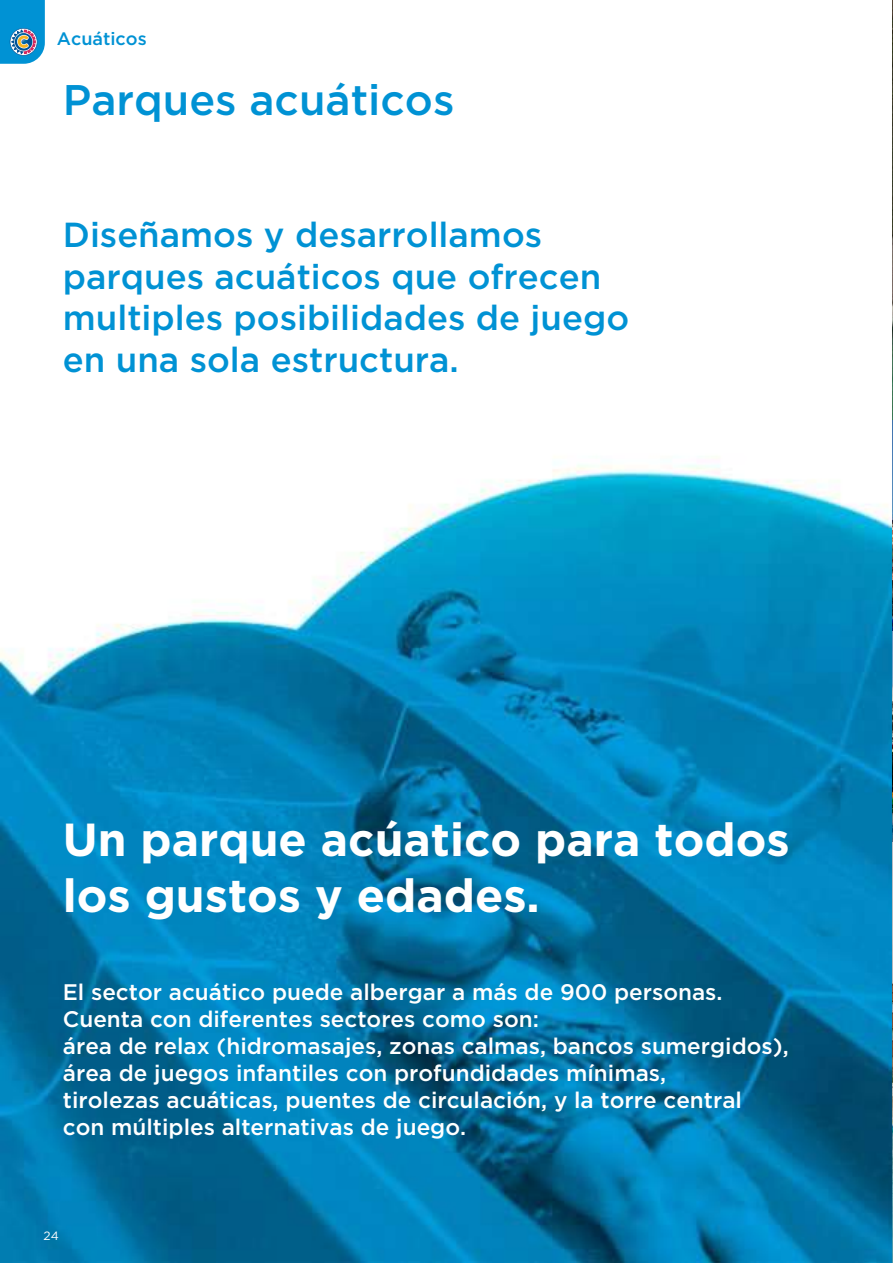
<style>
.page{position:relative;width:893px;height:1263px;background:#fff}
.page>*{position:absolute;margin:0;border:0;box-sizing:border-box;transform-origin:0 0}
.t1{font:700 46.35px/55.5px "Gotham";color:#fff}
.t2{font:500 42.75px "Gotham";color:#0092d4}
.t3{font:500 34.8px/41.7px "Gotham";color:#0092d4}
.t4{font:500 22.5px/27px "Gotham";color:#fff}
.t5{font:500 18px "Gotham";color:#0092d4}
.t6{font:12px "Gotham";color:#fff}
</style>
<div class="page">
<img style="left:0;top:456px;width:892px;height:807px">
<svg style="left:0;top:0;width:45px;height:64px;background:#2795cb"></svg>
<hr style="left:892px;top:0;width:1px;height:421px;background:#000">
<hr style="left:892px;top:842px;width:1px;height:421px;background:#000">
<hr style="left:892px;top:421px;width:1px;height:210px;background:#000">
<hr style="left:892px;top:631px;width:1px;height:211px;background:#000">
<p class="t5" style="left:57px;top:26px;width:91px">Acuáticos</p>
<h2 class="t2" style="left:63px;top:72px;width:393px">Parques acuáticos</h2>
<h3 class="t3" style="left:63px;top:213px;width:568px">Diseñamos y desarrollamos parques acuáticos que ofrecen multiples posibilidades de juego en una sola estructura.</h3>
<h1 class="t1" style="left:63px;top:812px;width:728px">Un parque acúatico para todos los gustos y edades.</h1>
<p class="t4" style="left:63px;top:978px;width:727px">El sector acuático puede albergar a más de 900 personas.<br>Cuenta con diferentes sectores como son:<br>área de relax (hidromasajes, zonas calmas, bancos sumergidos), área de juegos infantiles con profundidades mínimas,<br>tirolezas acuáticas, puentes de circulación, y la torre central con múltiples alternativas de juego.</p>
<p class="t6" style="left:44px;top:1229px;width:17px">24</p>
</div>
